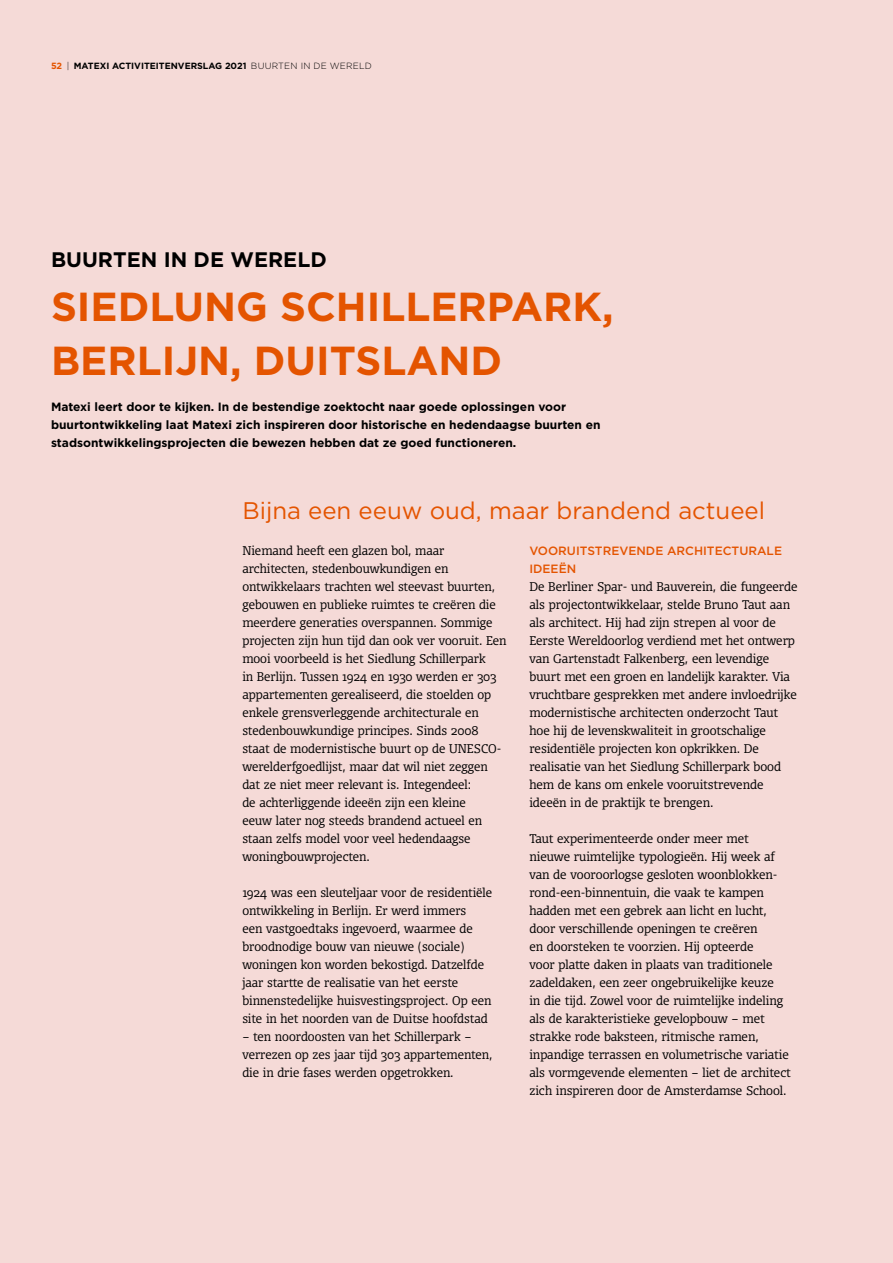
<style>
.page{position:relative;width:893px;height:1263px;background:#f5dad7}
.page>*{position:absolute;margin:0;border:0;box-sizing:border-box;transform-origin:0 0}
.t1{font:700 40.5px/54px "Gotham";color:#e45400}
.t2{font:24px "Gotham";color:#e45400}
.t3{font:700 21px "Gotham";color:#000}
.t4{font:300 12px/18px "Olsen OT";color:#000}
.t5{font:700 12px/18px "Gotham";color:#000}
.t6{font:500 12px/18px "Gotham";color:#e45400}
.t7{font:700 9px "Gotham";color:#000}
.s1{color:#e45400}
.s2{font-weight:300}
</style>
<div class="page">
<p class="t7" style="left:51px;top:60px;width:322px"><span class="s1">52</span> <span class="s2">|</span> MATEXI ACTIVITEITENVERSLAG 2021 <span class="s2">BUURTEN IN DE WERELD</span></p>
<h3 class="t3" style="left:51px;top:246px;width:277px">BUURTEN IN DE WERELD</h3>
<h1 class="t1" style="left:51px;top:279px;width:564px">SIEDLUNG SCHILLERPARK,<br>BERLIJN, DUITSLAND</h1>
<p class="t5" style="left:51px;top:398px;width:551px">Matexi leert door te kijken. In de bestendige zoektocht naar goede oplossingen voor buurtontwikkeling laat Matexi zich inspireren door historische en hedendaagse buurten en stadsontwikkelingsprojecten die bewezen hebben dat ze goed functioneren.</p>
<h2 class="t2" style="left:242px;top:495px;width:524px">Bijna een eeuw oud, maar brandend actueel</h2>
<p class="t4" style="left:242px;top:541px;width:266px">Niemand heeft een glazen bol, maar architecten, stedenbouwkundigen en ontwikkelaars trachten wel steevast buurten, gebouwen en publieke ruimtes te creëren die meerdere generaties overspannen. Sommige projecten zijn hun tijd dan ook ver vooruit. Een mooi voorbeeld is het Siedlung Schillerpark<br>in Berlijn. Tussen 1924 en 1930 werden er 303 appartementen gerealiseerd, die stoelden op enkele grensverleggende architecturale en stedenbouwkundige principes. Sinds 2008 staat de modernistische buurt op de UNESCO&shy;werelderfgoedlijst, maar dat wil niet zeggen dat ze niet meer relevant is. Integendeel:<br>de achterliggende ideeën zijn een kleine<br>eeuw later nog steeds brandend actueel en staan zelfs model voor veel hedendaagse woningbouwprojecten.</p>
<p class="t4" style="left:242px;top:883px;width:251px">1924 was een sleuteljaar voor de residentiële ontwikkeling in Berlijn. Er werd immers<br>een vastgoedtaks ingevoerd, waarmee de broodnodige bouw van nieuwe (sociale) woningen kon worden bekostigd. Datzelfde jaar startte de realisatie van het eerste binnenstedelijke huisvestingsproject. Op een site in het noorden van de Duitse hoofdstad</p>
<p class="t4" style="left:242px;top:1027px;width:252px">– ten noordoosten van het Schillerpark – verrezen op zes jaar tijd 303 appartementen, die in drie fases werden opgetrokken.</p>
<p class="t6" style="left:529px;top:541px;width:254px">VOORUITSTREVENDE ARCHITECTURALE<br>IDEEËN</p>
<p class="t4" style="left:529px;top:577px;width:270px">De Berliner Spar- und Bauverein, die fungeerde als projectontwikkelaar, stelde Bruno Taut aan als architect. Hij had zijn strepen al voor de Eerste Wereldoorlog verdiend met het ontwerp van Gartenstadt Falkenberg, een levendige buurt met een groen en landelijk karakter. Via vruchtbare gesprekken met andere invloedrijke modernistische architecten onderzocht Taut hoe hij de levenskwaliteit in grootschalige residentiële projecten kon opkrikken. De realisatie van het Siedlung Schillerpark bood hem de kans om enkele vooruitstrevende ideeën in de praktijk te brengen.</p>
<p class="t4" style="left:529px;top:829px;width:263px">Taut experimenteerde onder meer met nieuwe ruimtelijke typologieën. Hij week af van de vooroorlogse gesloten woonblokken&shy;rond-een-binnentuin, die vaak te kampen hadden met een gebrek aan licht en lucht, door verschillende openingen te creëren<br>en doorsteken te voorzien. Hij opteerde<br>voor platte daken in plaats van traditionele zadeldaken, een zeer ongebruikelijke keuze<br>in die tijd. Zowel voor de ruimtelijke indeling als de karakteristieke gevelopbouw – met strakke rode baksteen, ritmische ramen, inpandige terrassen en volumetrische variatie als vormgevende elementen – liet de architect zich inspireren door de Amsterdamse School.</p>
</div>
